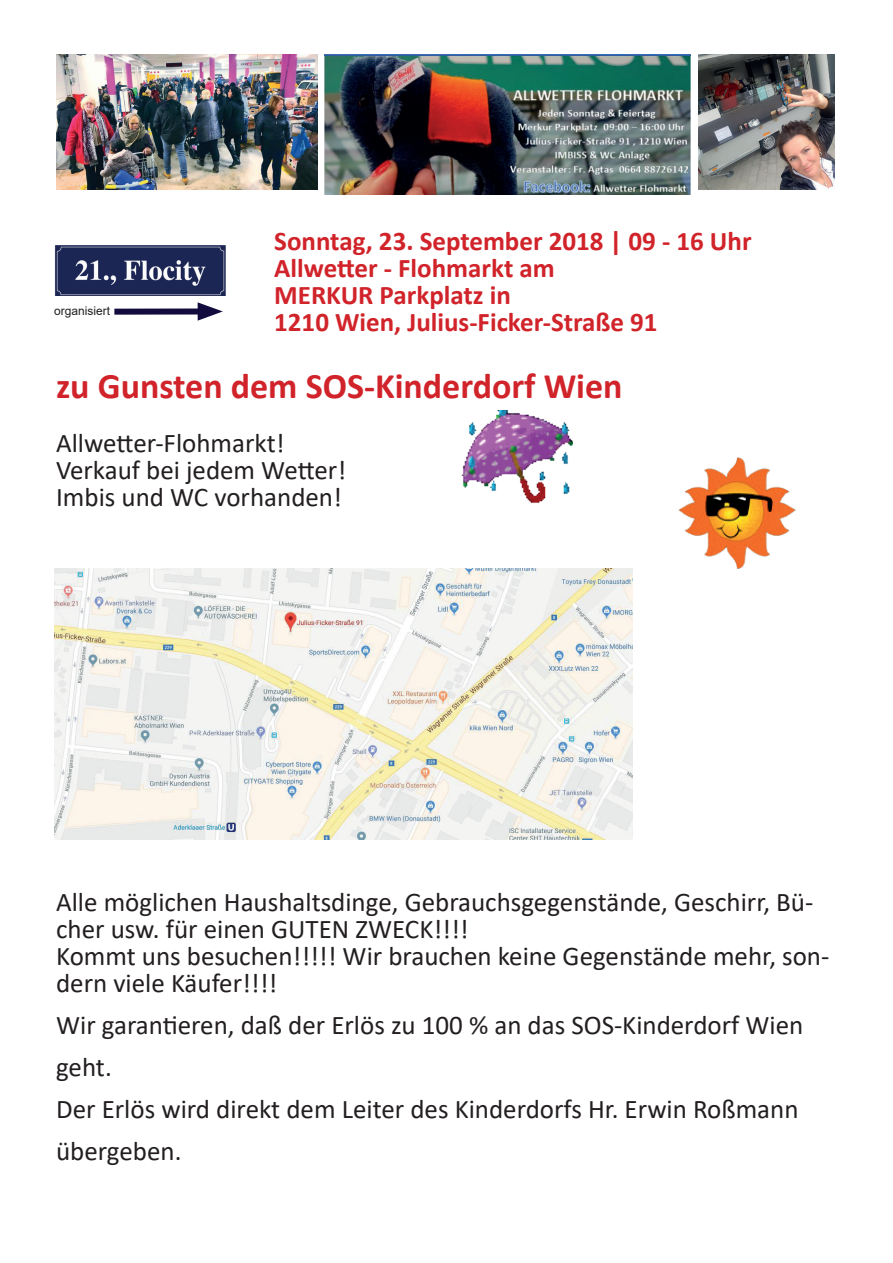
<style>
.page{position:relative;width:893px;height:1263px;background:#fff}
.page>*{position:absolute;margin:0;border:0;box-sizing:border-box;transform-origin:0 0}
.t1{font:700 36px "Calibri";color:#d1232a}
.t2{font:27px/27px "Calibri";color:#231f20}
.t3{font:700 27px/27px "Calibri";color:#d1232a}
.t4{font:12px "Arial";color:#231f20}
</style>
<div class="page">
<div style="left:114px;top:308px;width:94px;height:7px;background:#120b3e"></div>
<svg style="left:198px;top:302px;width:25px;height:19px"></svg>
<img style="left:54px;top:245px;width:172px;height:51px">
<img style="left:679px;top:458px;width:117px;height:110px">
<img style="left:461px;top:410px;width:112px;height:93px">
<img style="left:56px;top:54px;width:262px;height:135px">
<img style="left:699px;top:54px;width:135px;height:135px">
<img style="left:54px;top:568px;width:578px;height:271px">
<img style="left:325px;top:54px;width:365px;height:140px">
<p class="t3" style="left:274px;top:227px;width:479px">Sonntag, 23. September 2018 | 09 - 16 Uhr<br>Allwetter - Flohmarkt am<br>MERKUR Parkplatz in<br>1210 Wien, Julius-Ficker-Straße 91</p>
<h1 class="t1" style="left:56px;top:360px;width:568px">zu Gunsten dem SOS-Kinderdorf Wien</h1>
<p class="t2" style="left:56px;top:429px;width:292px">Allwetter-Flohmarkt!<br>Verkauf bei jedem Wetter!<br>Imbis und WC vorhanden!</p>
<p class="t4" style="left:54px;top:302px;width:58px">organisiert</p>
<p class="t2" style="left:56px;top:888px;width:775px">Alle möglichen Haushaltsdinge, Gebrauchsgegenstände, Geschirr, Bü&shy;cher usw. für einen GUTEN ZWECK!!!!<br>Kommt uns besuchen!!!!! Wir brauchen keine Gegenstände mehr, son&shy;dern viele Käufer!!!!</p>
<p class="t2" style="left:56px;top:1003px;width:749px;line-height:42px">Wir garantieren, daß der Erlös zu 100 % an das SOS-Kinderdorf Wien geht.<br>Der Erlös wird direkt dem Leiter des Kinderdorfs Hr. Erwin Roßmann übergeben.</p>
</div>
